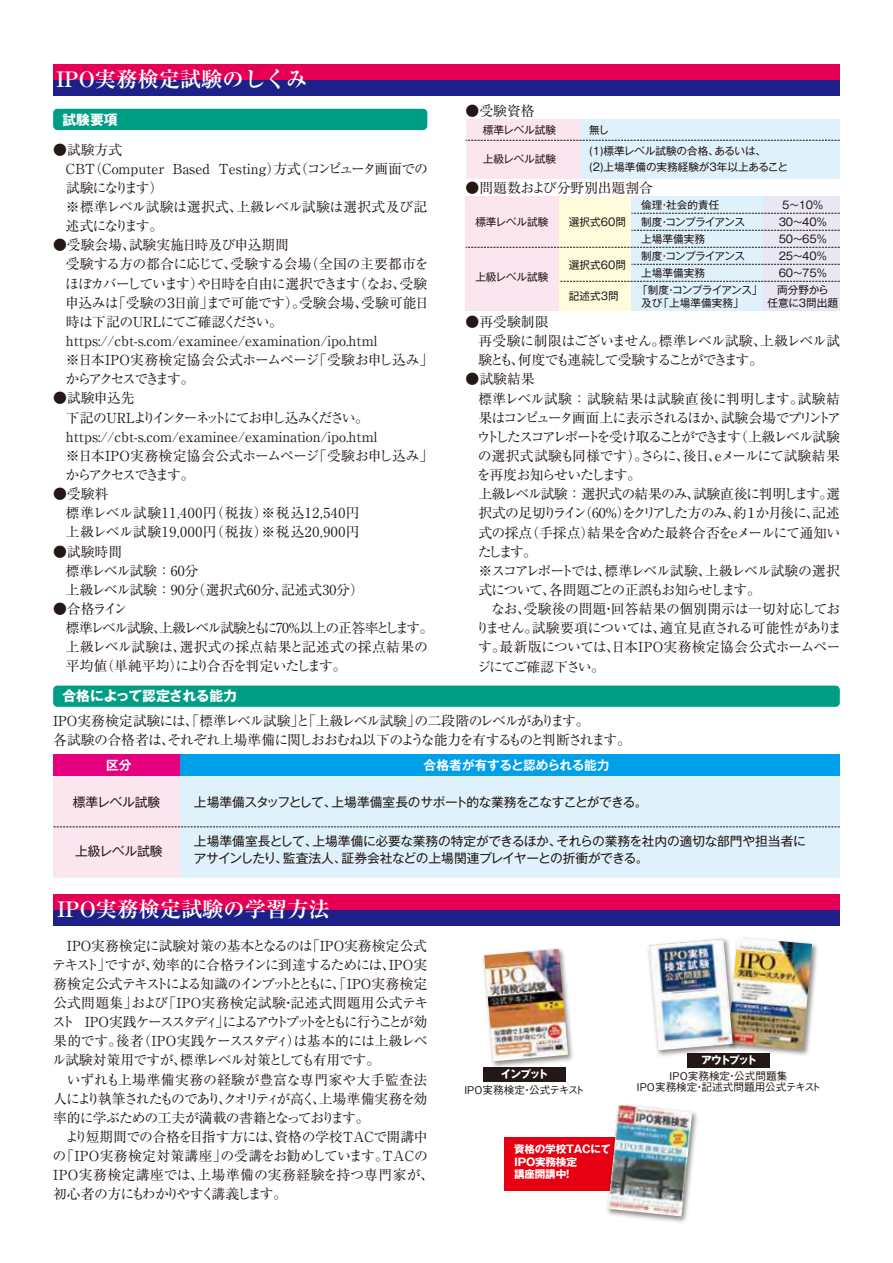
<style>
.page{position:relative;width:893px;height:1263px;background:#fff}
.page>*{position:absolute;margin:0;border:0;box-sizing:border-box;transform-origin:0 0}
.t1{font:700 21.3px "Ryumin Pro";color:#fff}
.t2{font:13.8px/19.2px "Ryumin Pro";letter-spacing:-.035em;color:#221815}
.t3{font:13.8px/19.2px "Ryumin Pro";letter-spacing:-.06em;color:#221815}
.t4{font:13.8px/19.2px "Ryumin Pro";color:#221815}
.t5{font:13.8px/19.2px "Ryumin Pro";letter-spacing:-.065em;color:#221815}
.t6{font:13.8px/19.2px "Ryumin Pro";letter-spacing:.05em;color:#221815}
.t7{font:700 13.8px "Gothic MB101 Pro";letter-spacing:-.03em;color:#fff}
.t8{font:700 13.8px "Gothic MB101 Pro";color:#fff}
.t9{font:12.75px/17.2px "Gothic MB101 Pro";letter-spacing:-.03em;color:#221815}
.t10{font:12.75px "Gothic MB101 Pro";color:#221815}
.t11{font:700 12.75px "Gothic MB101 Pro De";color:#fff}
.t12{font:10.65px/15.9px "Gothic MB101 Pro";color:#221815}
.t13{font:500 10.65px/11.7px "Gothic BBB Pro";color:#221815;text-align:center}
.t14{font:700 10.65px/12.8px "Gothic MB101 Pro";letter-spacing:-.025em;color:#fff}
.t15{font:10.65px/12.8px "Gothic MB101 Pro";letter-spacing:-.025em;color:#221815}
.t16{font:10.65px "Gothic MB101 Pro";letter-spacing:-.06em;color:#221815}
</style>
<div class="page">
<div style="left:53px;top:64px;width:787px;height:16px;background:#e50055"></div>
<div style="left:53px;top:80px;width:787px;height:16px;background:#1d2088"></div>
<div style="left:53px;top:894px;width:787px;height:16px;background:#e50055"></div>
<div style="left:53px;top:910px;width:787px;height:15px;background:#1d2088"></div>
<div style="left:53px;top:686px;width:787px;height:21px;background:#009d85;border-radius:4px"></div>
<div style="left:53px;top:109px;width:374px;height:21px;background:#009d85;border-radius:4px"></div>
<div style="left:53px;top:776px;width:128px;height:102px;background:#fbe6ef"></div>
<div style="left:181px;top:776px;width:659px;height:102px;background:#dff2fc"></div>
<div style="left:53px;top:754px;width:128px;height:22px;background:#e4007f"></div>
<div style="left:181px;top:754px;width:659px;height:22px;background:#00a0e9"></div>
<svg style="left:53px;top:827px;width:787px;height:1px"></svg>
<div style="left:687px;top:1053px;width:83px;height:15px;background:#221815"></div>
<div style="left:504px;top:1137px;width:121px;height:54px;background:#e60012"></div>
<div style="left:483px;top:1067px;width:82px;height:15px;background:#221815"></div>
<div style="left:466px;top:119px;width:114px;height:60px;background:#fbe6ef"></div>
<div style="left:580px;top:119px;width:260px;height:60px;background:#dff2fc"></div>
<div style="left:466px;top:196px;width:93px;height:115px;background:#fbe6ef"></div>
<div style="left:559px;top:196px;width:72px;height:115px;background:#fffcdb"></div>
<div style="left:631px;top:196px;width:132px;height:115px;background:#dff2fc"></div>
<div style="left:763px;top:196px;width:77px;height:115px;background:#e9e7f3"></div>
<svg style="left:466px;top:140px;width:374px;height:1px"></svg>
<svg style="left:631px;top:213px;width:209px;height:1px"></svg>
<svg style="left:631px;top:230px;width:209px;height:1px"></svg>
<svg style="left:466px;top:247px;width:374px;height:1px"></svg>
<svg style="left:631px;top:264px;width:209px;height:1px"></svg>
<svg style="left:559px;top:281px;width:281px;height:1px"></svg>
<img style="left:607px;top:1104px;width:90px;height:119px">
<img style="left:608px;top:1105px;width:84px;height:111px">
<img style="left:744px;top:943px;width:74px;height:112px">
<img style="left:741px;top:937px;width:71px;height:113px">
<img style="left:648px;top:937px;width:93px;height:119px">
<img style="left:649px;top:938px;width:84px;height:112px">
<img style="left:483px;top:948px;width:90px;height:122px">
<img style="left:484px;top:949px;width:84px;height:112px">
<h1 class="t1" style="left:56px;top:62px;width:253px">IPO実務検定試験のしくみ</h1>
<p class="t8" style="left:62px;top:108px;width:57px">試験要項</p>
<p class="t4" style="left:66px;top:139px;width:363px;text-indent:-13px">●試験方式<br>CBT（Computer Based Testing）方式（コンピュータ画面での試験になります）<br>※標準レベル試験は選択式、上級レベル試験は選択式及び記述式になります。</p>
<p class="t2" style="left:65px;top:235px;width:370px;text-indent:-12px">●受験会場、試験実施日時及び申込期間<br>受験する方の都合に応じて、受験する会場（全国の主要都市をほぼカバーしています）や日時を自由に選択できます（なお、受験申込みは「受験の３日前」まで可能です）。受験会場、受験可能日時は下記のURLにてご確認ください。https://cbt-s.com/examinee/examination/ipo.html<br>※日本IPO実務検定協会公式ホームページ「受験お申し込み」からアクセスできます。</p>
<p class="t4" style="left:66px;top:388px;width:369px;text-indent:-12px">●試験申込先<br>下記のURLよりインターネットにてお申し込みください。https://cbt-s.com/examinee/examination/ipo.html<br>※日本IPO実務検定協会公式ホームページ「受験お申し込み」からアクセスできます。</p>
<p class="t6" style="left:66px;top:483px;width:295px;text-indent:-13px">●受験料<br>標準レベル試験11,400円（税抜）※税込12,540円上級レベル試験19,000円（税抜）※税込20,900円</p>
<p class="t4" style="left:66px;top:541px;width:300px;text-indent:-13px">●試験時間<br>標準レベル試験：60分<br>上級レベル試験：90分（選択式60分、記述式30分）</p>
<p class="t2" style="left:66px;top:598px;width:369px;text-indent:-13px">●合格ライン<br>標準レベル試験、上級レベル試験ともに70％以上の正答率とします。上級レベル試験は、選択式の採点結果と記述式の採点結果の平均値（単純平均）により合否を判定いたします。</p>
<p class="t7" style="left:62px;top:685px;width:176px">合格によって認定される能力</p>
<p class="t2" style="left:466px;top:101px;width:71px">●受験資格</p>
<p class="t12" style="left:483px;top:120px;width:75px">標準レベル試験</p>
<p class="t12" style="left:589px;top:120px;width:21px">無し</p>
<p class="t12" style="left:483px;top:150px;width:75px">上級レベル試験</p>
<p class="t12" style="left:589px;top:142px;width:200px">(1)標準レベル試験の合格、あるいは、<br>(2)上場準備の実務経験が３年以上あること</p>
<p class="t4" style="left:466px;top:177px;width:189px">●問題数および分野別出題割合</p>
<p class="t12" style="left:475px;top:213px;width:75px">標準レベル試験</p>
<p class="t12" style="left:569px;top:213px;width:59px">選択式60問</p>
<p class="t12" style="left:475px;top:268px;width:75px">上級レベル試験</p>
<p class="t12" style="left:569px;top:255px;width:59px">選択式60問</p>
<p class="t12" style="left:641px;top:196px;width:80px">倫理・社会的責任</p>
<p class="t12" style="left:782px;top:196px;width:42px">5～10%</p>
<p class="t16" style="left:641px;top:213px;width:106px">制度・コンプライアンス</p>
<p class="t12" style="left:779px;top:213px;width:50px">30～40%</p>
<p class="t12" style="left:641px;top:230px;width:65px">上場準備実務</p>
<p class="t12" style="left:779px;top:230px;width:50px">50～65%</p>
<p class="t16" style="left:641px;top:247px;width:106px">制度・コンプライアンス</p>
<p class="t12" style="left:779px;top:247px;width:50px">25～40%</p>
<p class="t12" style="left:641px;top:264px;width:65px">上場準備実務</p>
<p class="t12" style="left:779px;top:264px;width:50px">60～75%</p>
<p class="t12" style="left:569px;top:286px;width:51px">記述式3問</p>
<p class="t15" style="left:641px;top:282px;width:123px;text-indent:-4px">「制度・コンプライアンス」及び「上場準備実務」</p>
<p class="t12" style="left:767px;top:282px;width:72px;line-height:12.8px;text-align:center">両分野から<br>任意に3問出題</p>
<p class="t2" style="left:478px;top:311px;width:363px;text-indent:-13px">●再受験制限<br>再受験に制限はございません。標準レベル試験、上級レベル試験とも、何度でも連続して受験することができます。</p>
<p class="t3" style="left:476px;top:369px;width:367px;text-indent:-10px">●試験結果<br>標準レベル試験：試験結果は試験直後に判明します。試験結果はコンピュータ画面上に表示されるほか、試験会場でプリントアウトしたスコアレポートを受け取ることができます（上級レベル試験の選択式試験も同様です）。さらに、後日、eメールにて試験結果を再度お知らせいたします。<br>上級レベル試験：選択式の結果のみ、試験直後に判明します。選択式の足切りライン（60％）をクリアした方のみ、約１か月後に、記述式の採点（手採点）結果を含めた最終合否をeメールにて通知いたします。<br>※スコアレポートでは、標準レベル試験、上級レベル試験の選択式について、各問題ごとの正誤もお知らせします。<br>　なお、受験後の問題・回答結果の個別開示は一切対応しておりません。試験要項については、適宜見直される可能性があります。最新版については、日本IPO実務検定協会公式ホームページにてご確認下さい。</p>
<p class="t5" style="left:53px;top:710px;width:579px">IPO実務検定試験には、「標準レベル試験」と「上級レベル試験」の二段階のレベルがあります。<br>各試験の合格者は、それぞれ上場準備に関しおおむね以下のような能力を有するものと判断されます。</p>
<p class="t11" style="left:106px;top:754px;width:27px">区分</p>
<p class="t10" style="left:73px;top:791px;width:89px">標準レベル試験</p>
<p class="t9" style="left:194px;top:791px;width:455px">上場準備スタッフとして、上場準備室長のサポート的な業務をこなすことができる。</p>
<p class="t10" style="left:75px;top:840px;width:89px">上級レベル試験</p>
<p class="t9" style="left:194px;top:831px;width:617px">上場準備室長として、上場準備に必要な業務の特定ができるほか、それらの業務を社内の適切な部門や担当者にアサインしたり、監査法人、証券会社などの上場関連プレイヤーとの折衝ができる。　　　　　　　　　　　　　</p>
<h1 class="t1" style="left:57px;top:892px;width:274px">IPO実務検定試験の学習方法</h1>
<p class="t2" style="left:52px;top:935px;width:384px">　IPO実務検定に試験対策の基本となるのは「IPO実務検定公式テキスト」ですが、効率的に合格ラインに到達するためには、IPO実務検定公式テキストによる知識のインプットとともに、「IPO実務検定公式問題集」および「IPO実務検定試験・記述式問題用公式テキスト IPO実践ケーススタディ」によるアウトプットをともに行うことが効果的です。後者（IPO実践ケーススタディ）は基本的には上級レベル試験対策用ですが、標準レベル対策としても有用です。<br>　いずれも上場準備実務の経験が豊富な専門家や大手監査法人により執筆されたものであり、クオリティが高く、上場準備実務を効率的に学ぶための工夫が満載の書籍となっております。<br>　より短期間での合格を目指す方には、資格の学校TACで開講中の「IPO実務検定対策講座」の受講をお勧めしています。TACのIPO実務検定講座では、上場準備の実務経験を持つ専門家が、初心者の方にもわかりやすく講義します。</p>
<p class="t14" style="left:501px;top:1066px;width:49px">インプット</p>
<p class="t13" style="left:464px;top:1082px;width:122px">IPO実務検定・公式テキスト</p>
<p class="t14" style="left:514px;top:1141px;width:99px">資格の学校ＴＡＣにて<br>IPO実務検定<br>講座開講中！</p>
<p class="t14" style="left:701px;top:1052px;width:58px">アウトプット</p>
<p class="t13" style="left:637px;top:1068px;width:186px">IPO実務検定・公式問題集<br>IPO実務検定・記述式問題用公式テキスト</p>
</div>
